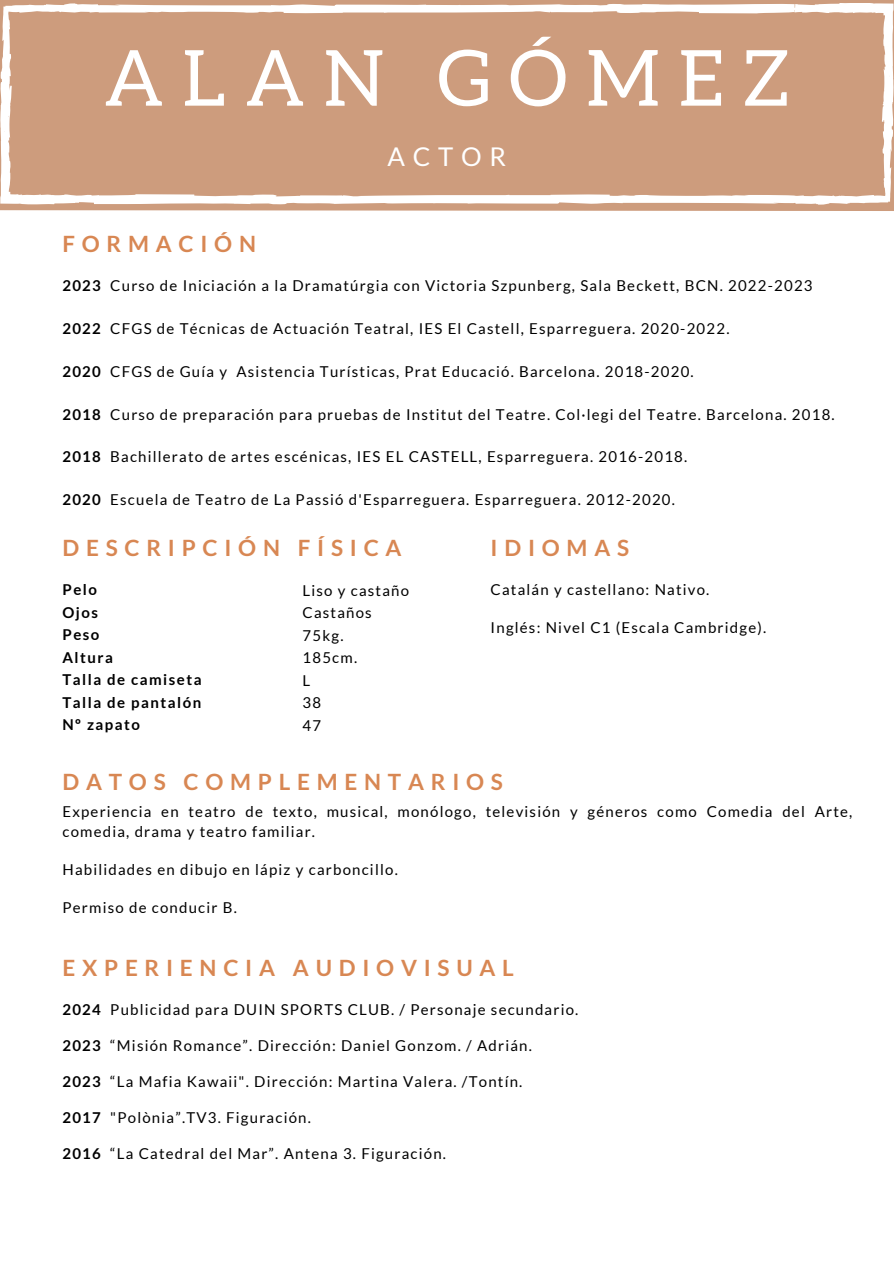
<style>
.page{position:relative;width:894px;height:1264px;background:#fff}
.page>*{position:absolute;margin:0;border:0;box-sizing:border-box;transform-origin:0 0}
.t1{font:77.4px "Aleo";letter-spacing:.24em;color:#fff}
.t2{font:25.8px "Lato";letter-spacing:.3em;color:#fff}
.t3{font:700 22.5px "Lato";letter-spacing:.3em;color:#d88753}
.t4{font:15px/19.2px "Lato";letter-spacing:.08em;color:#000}
.t5{font:700 15px/22.5px "Lato";letter-spacing:.1em;color:#000}
.s1{font-weight:700}
</style>
<div class="page">
<svg style="left:0;top:0;width:893px;height:211px;background:#ce9f82"></svg>
<svg style="left:0;top:3px;width:893px;height:201px;background:#d1a589"></svg>
<p class="t1" style="left:104px;top:35px;width:687px">ALAN GÓMEZ</p>
<p class="t2" style="left:387px;top:141px;width:120px">ACTOR</p>
<p class="t3" style="left:62px;top:230px;width:195px">FORMACIÓN</p>
<h1 class="t4" style="left:62px;top:276px;width:751px"><span class="s1">2023</span> Curso de Iniciación a la Dramatúrgia con Victoria Szpunberg, Sala Beckett, BCN. 2022-2023</h1>
<h3 class="t4" style="left:62px;top:319px;width:668px"><span class="s1">2022</span> CFGS de Técnicas de Actuación Teatral, IES El Castell, Esparreguera. 2020-2022.</h3>
<h2 class="t4" style="left:62px;top:361px;width:632px"><span class="s1">2020</span> CFGS de Guía y Asistencia Turísticas, Prat Educació. Barcelona. 2018-2020.</h2>
<p class="t5" style="left:62px;top:402px;width:40px">2018</p>
<p class="t4" style="left:110px;top:404px;width:725px">Curso de preparación para pruebas de Institut del Teatre. Col·legi del Teatre. Barcelona. 2018.</p>
<p class="t5" style="left:62px;top:445px;width:40px">2018</p>
<p class="t4" style="left:110px;top:447px;width:578px">Bachillerato de artes escénicas, IES EL CASTELL, Esparreguera. 2016-2018.</p>
<p class="t5" style="left:62px;top:488px;width:40px">2020</p>
<p class="t4" style="left:110px;top:490px;width:566px">Escuela de Teatro de La Passió d'Esparreguera. Esparreguera. 2012-2020.</p>
<p class="t3" style="left:62px;top:534px;width:340px">DESCRIPCIÓN FÍSICA</p>
<p class="t4" style="left:302px;top:580px;width:108px">Liso y castaño</p>
<p class="t4" style="left:302px;top:602px;width:71px">Castaños</p>
<p class="t4" style="left:302px;top:625px;width:42px">75kg.</p>
<p class="t4" style="left:302px;top:647px;width:56px">185cm.</p>
<p class="t4" style="left:302px;top:670px;width:9px">L</p>
<p class="t4" style="left:302px;top:692px;width:20px">38</p>
<p class="t4" style="left:302px;top:715px;width:20px">47</p>
<h4 class="t5" style="left:62px;top:578px;width:140px">Pelo<br>Ojos<br>Peso<br>Altura<br>Talla de camiseta<br>Talla de pantalón<br>Nº zapato</h4>
<p class="t3" style="left:490px;top:534px;width:140px">IDIOMAS</p>
<p class="t4" style="left:490px;top:579px;width:220px">Catalán y castellano: Nativo.</p>
<p class="t4" style="left:490px;top:617px;width:277px">Inglés: Nivel C1 (Escala Cambridge).</p>
<p class="t3" style="left:62px;top:768px;width:442px">DATOS COMPLEMENTARIOS</p>
<p class="t4" style="left:62px;top:802px;width:791px">Experiencia en teatro de texto, musical, monólogo, televisión y géneros como Comedia del Arte, comedia, drama y teatro familiar.</p>
<h2 class="t4" style="left:62px;top:859px;width:337px">Habilidades en dibujo en lápiz y carboncillo.</h2>
<h2 class="t4" style="left:62px;top:897px;width:176px">Permiso de conducir B.</h2>
<p class="t3" style="left:62px;top:953px;width:453px">EXPERIENCIA AUDIOVISUAL</p>
<h2 class="t4" style="left:62px;top:999px;width:517px"><span class="s1">2024</span> Publicidad para DUIN SPORTS CLUB. / Personaje secundario.</h2>
<p class="t4" style="left:62px;top:1035px;width:471px"><span class="s1">2023</span> “Misión Romance”. Dirección: Daniel Gonzom. / Adrián.</p>
<p class="t4" style="left:62px;top:1071px;width:461px"><span class="s1">2023</span> “La Mafia Kawaii". Dirección: Martina Valera. /Tontín.</p>
<p class="t4" style="left:62px;top:1107px;width:250px"><span class="s1">2017</span> "Polònia”.TV3. Figuración.</p>
<h2 class="t4" style="left:62px;top:1143px;width:385px"><span class="s1">2016</span> “La Catedral del Mar”. Antena 3. Figuración.</h2>
</div>
